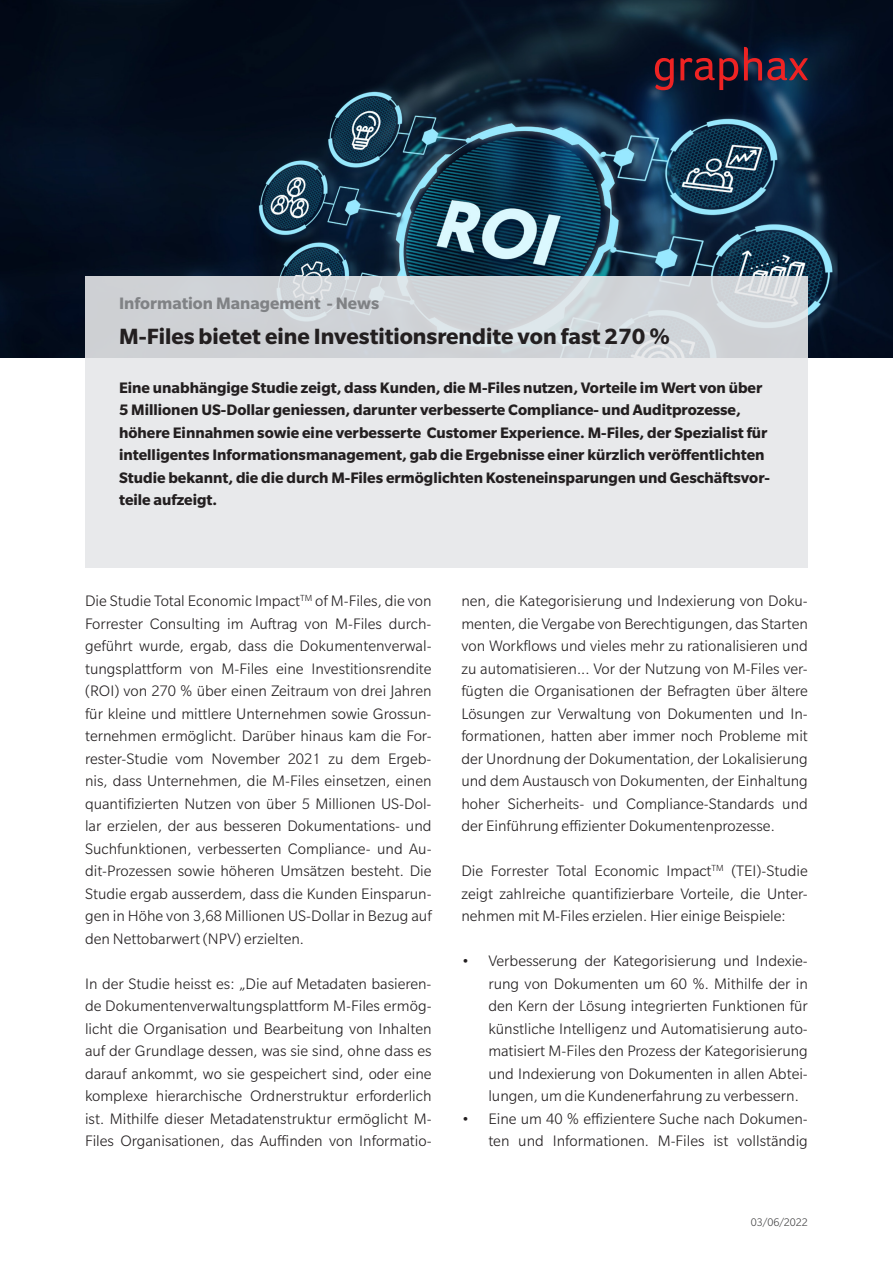
<style>
.page{position:relative;width:893px;height:1263px;background:#fff}
.page>*{position:absolute;margin:0;border:0;box-sizing:border-box;transform-origin:0 0}
.t1{font:700 24px "Slate Pro";color:#231f20}
.t2{font:700 18px "Slate Pro";color:#808285}
.t3{font:300 16.5px/22.5px "Slate Pro";color:#231f20;text-align:justify}
.t4{font:700 16.5px/22.5px "Slate Pro";color:#231f20}
.t5{font:300 12px "Slate Pro";color:#3e3e3f}
</style>
<div class="page">
<img style="left:0;top:0;width:893px;height:357px">
<div style="left:85px;top:276px;width:723px;height:292px;background:linear-gradient(to bottom,#d4d7db,#efeff1)"></div>
<svg style="left:744px;top:47px;width:64px;height:33px;background:#4c2337"></svg>
<svg style="left:680px;top:58px;width:58px;height:32px;background:#4f1724"></svg>
<svg style="left:655px;top:58px;width:19px;height:32px"></svg>
<p class="t2" style="left:119px;top:294px;width:262px">Information Management - News</p>
<h1 class="t1" style="left:119px;top:323px;width:553px">M-Files bietet eine Investitionsrendite von fast 270 %</h1>
<p class="t4" style="left:119px;top:376px;width:652px">Eine unabhängige Studie zeigt, dass Kunden, die M-Files nutzen, Vorteile im Wert von über 5 Millionen US-Dollar geniessen, darunter verbesserte Compliance- und Auditprozesse, höhere Einnahmen sowie eine verbesserte Customer Experience. M-Files, der Spezialist für intelligentes Informationsmanagement, gab die Ergebnisse einer kürzlich veröffentlichten Studie bekannt, die die durch M-Files ermöglichten Kosteneinsparungen und Geschäftsvor&shy;teile aufzeigt.</p>
<p class="t3" style="left:85px;top:590px;width:348px">Die Studie Total Economic Impact<sup>TM</sup> of M-Files, die von Forrester Consulting im Auftrag von M-Files durch&shy;geführt wurde, ergab, dass die Dokumentenverwal&shy;tungsplattform von M-Files eine Investitionsrendite (ROI) von 270 % über einen Zeitraum von drei Jahren für kleine und mittlere Unternehmen sowie Grossun&shy;ternehmen ermöglicht. Darüber hinaus kam die For&shy;rester-Studie vom November 2021 zu dem Ergeb&shy;nis, dass Unternehmen, die M-Files einsetzen, einen quantifizierten Nutzen von über 5 Millionen US-Dol&shy;lar erzielen, der aus besseren Dokumentations- und Suchfunktionen, verbesserten Compliance- und Au&shy;dit-Prozessen sowie höheren Umsätzen besteht. Die Studie ergab ausserdem, dass die Kunden Einsparun&shy;gen in Höhe von 3,68 Millionen US-Dollar in Bezug auf den Nettobarwert (NPV) erzielten.</p>
<p class="t3" style="left:85px;top:972px;width:348px">In der Studie heisst es: „Die auf Metadaten basieren&shy;de Dokumentenverwaltungsplattform M-Files ermög&shy;licht die Organisation und Bearbeitung von Inhalten auf der Grundlage dessen, was sie sind, ohne dass es darauf ankommt, wo sie gespeichert sind, oder eine komplexe hierarchische Ordnerstruktur erforderlich ist. Mithilfe dieser Metadatenstruktur ermöglicht M-Files Organisationen, das Auffinden von Informatio-</p>
<p class="t3" style="left:461px;top:590px;width:348px">nen, die Kategorisierung und Indexierung von Doku&shy;menten, die Vergabe von Berechtigungen, das Starten von Workflows und vieles mehr zu rationalisieren und zu automatisieren... Vor der Nutzung von M-Files ver&shy;fügten die Organisationen der Befragten über ältere Lösungen zur Verwaltung von Dokumenten und In&shy;formationen, hatten aber immer noch Probleme mit der Unordnung der Dokumentation, der Lokalisierung und dem Austausch von Dokumenten, der Einhaltung hoher Sicherheits- und Compliance-Standards und der Einführung effizienter Dokumentenprozesse.</p>
<p class="t3" style="left:461px;top:860px;width:348px">Die Forrester Total Economic Impact<sup>TM</sup> (TEI)-Studie zeigt zahlreiche quantifizierbare Vorteile, die Unter&shy;nehmen mit M-Files erzielen. Hier einige Beispiele:</p>
<p class="t3" style="left:488px;top:950px;width:321px;text-indent:-27px">• Verbesserung der Kategorisierung und Indexie&shy;rung von Dokumenten um 60 %. Mithilfe der in den Kern der Lösung integrierten Funktionen für künstliche Intelligenz und Automatisierung auto&shy;matisiert M-Files den Prozess der Kategorisierung und Indexierung von Dokumenten in allen Abtei&shy;lungen, um die Kundenerfahrung zu verbessern.</p>
<p class="t3" style="left:461px;top:1107px;width:348px;text-align:right">• Eine um 40 % effizientere Suche nach Dokumen&shy;ten und Informationen. M-Files ist vollständig</p>
<p class="t5" style="left:751px;top:1216px;width:58px">03/06/2022</p>
</div>
